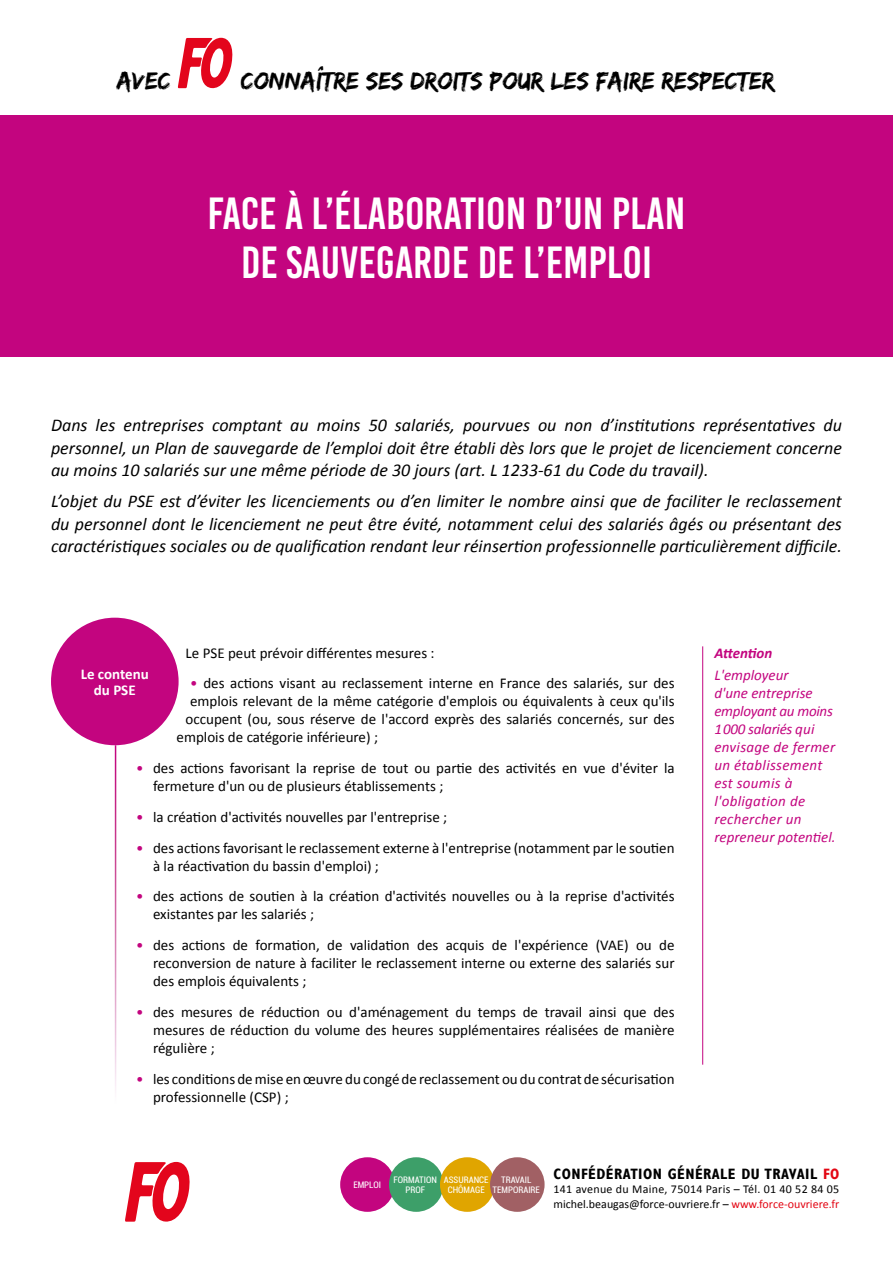
<style>
.page{position:relative;width:893px;height:1263px;background:#fff}
.page>*{position:absolute;margin:0;border:0;box-sizing:border-box;transform-origin:0 0}
.t1{font:45px/49.5px "Bebas Kai";color:#fff;text-align:center}
.t2{font:25.5px "Edo SZ";color:#000}
.t3{font:italic 18px/22.5px "Calibri";color:#000;text-align:justify}
.t4{font:15px/18px "Calibri";color:#000}
.t5{font:italic 15px/18px "Calibri";letter-spacing:.005em;color:#c3057f}
.t6{font:700 condensed 15px "Gill Sans";letter-spacing:.03em;color:#000}
.t7{font:700 15px/16.5px "Calibri";color:#fff;text-align:center}
.t8{font:italic 700 15px "Calibri";letter-spacing:-.005em;color:#c3057f}
.t9{font:12px/14.4px "Calibri";color:#000}
.t10{font:condensed 9px/10.8px "Roboto";color:#fff;text-align:center}
.s1{color:#c3057f}
.s2{color:#e30613}
</style>
<div class="page">
<svg style="left:125px;top:1162px;width:65px;height:60px"></svg>
<div style="left:340px;top:1157px;width:55px;height:55px;background:#c3057f;border-radius:50%"></div>
<div style="left:389px;top:1157px;width:54px;height:55px;background:#3d9f69;border-radius:50%"></div>
<div style="left:440px;top:1157px;width:54px;height:55px;background:#e0a500;border-radius:50%"></div>
<div style="left:490px;top:1157px;width:55px;height:55px;background:#a16064;border-radius:50%"></div>
<div style="left:51px;top:618px;width:128px;height:127px;background:#c3057f;border-radius:50%"></div>
<hr style="left:702px;top:646px;width:1px;height:419px;background:#c3057f">
<div style="left:0;top:116px;width:893px;height:241px;background:#c3057f"></div>
<svg style="left:178px;top:38px;width:55px;height:51px"></svg>
<h2 class="t2" style="left:117px;top:66px;width:55px">AVEC</h2>
<h2 class="t2" style="left:241px;top:66px;width:535px">CONNAÎTRE SES DROITS POUR LES FAIRE RESPECTER</h2>
<h1 class="t1" style="left:208px;top:189px;width:479px">FACE À L’ÉLABORATION D’UN PLAN<br>DE SAUVEGARDE DE L’EMPLOI</h1>
<p class="t3" style="left:51px;top:413px;width:792px">Dans les entreprises comptant au moins 50 salariés, pourvues ou non d’institutions représentatives du personnel, un Plan de sauvegarde de l’emploi doit être établi dès lors que le projet de licenciement concerne au moins 10 salariés sur une même période de 30 jours (art. L 1233-61 du Code du travail).</p>
<p class="t3" style="left:51px;top:489px;width:792px">L’objet du PSE est d’éviter les licenciements ou d’en limiter le nombre ainsi que de faciliter le reclassement du personnel dont le licenciement ne peut être évité, notamment celui des salariés âgés ou présentant des caractéristiques sociales ou de qualification rendant leur réinsertion professionnelle particulièrement difficile.</p>
<p class="t4" style="left:186px;top:643px;width:251px">Le PSE peut prévoir différentes mesures :</p>
<p class="t4" style="left:190px;top:674px;width:486px"><span class="s1">•</span> des actions visant au reclassement interne en France des salariés, sur des</p>
<p class="t4" style="left:190px;top:692px;width:486px">emplois relevant de la même catégorie d'emplois ou équivalents à ceux qu'ils</p>
<p class="t4" style="left:186px;top:710px;width:490px">occupent (ou, sous réserve de l'accord exprès des salariés concernés, sur des</p>
<p class="t4" style="left:177px;top:728px;width:203px">emplois de catégorie inférieure) ;</p>
<p class="t4" style="left:153px;top:759px;width:523px;text-indent:-17px"><span class="s1">•</span> des actions favorisant la reprise de tout ou partie des activités en vue d'éviter la fermeture d'un ou de plusieurs établissements ;</p>
<p class="t4" style="left:136px;top:807px;width:313px"><span class="s1">•</span> la création d'activités nouvelles par l'entreprise ;</p>
<p class="t4" style="left:153px;top:838px;width:523px;text-indent:-17px"><span class="s1">•</span> des actions favorisant le reclassement externe à l'entreprise (notamment par le soutien à la réactivation du bassin d'emploi) ;</p>
<p class="t4" style="left:153px;top:887px;width:523px;text-indent:-17px"><span class="s1">•</span> des actions de soutien à la création d'activités nouvelles ou à la reprise d'activités existantes par les salariés ;</p>
<p class="t4" style="left:153px;top:936px;width:523px;text-align:justify;text-indent:-17px"><span class="s1">•</span> des actions de formation, de validation des acquis de l'expérience (VAE) ou de reconversion de nature à faciliter le reclassement interne ou externe des salariés sur des emplois équivalents ;</p>
<p class="t4" style="left:153px;top:1002px;width:523px;text-align:justify;text-indent:-17px"><span class="s1">•</span> des mesures de réduction ou d'aménagement du temps de travail ainsi que des mesures de réduction du volume des heures supplémentaires réalisées de manière régulière ;</p>
<p class="t4" style="left:153px;top:1069px;width:523px;text-indent:-17px"><span class="s1">•</span> les conditions de mise en œuvre du congé de reclassement ou du contrat de sécurisation professionnelle (CSP) ;</p>
<p class="t7" style="left:81px;top:665px;width:70px">Le contenu du PSE</p>
<p class="t8" style="left:714px;top:642px;width:60px">Attention</p>
<p class="t5" style="left:714px;top:665px;width:123px">L'employeur<br>d'une entreprise employant au moins<br>1000 salariés qui envisage de fermer un établissement est soumis à l'obligation de rechercher un repreneur potentiel.</p>
<p class="t10" style="left:353px;top:1179px;width:29px">EMPLOI</p>
<p class="t10" style="left:393px;top:1173px;width:45px">FORMATION<br>PROF</p>
<p class="t10" style="left:444px;top:1173px;width:46px">ASSURANCE<br>CHÔMAGE</p>
<p class="t10" style="left:493px;top:1173px;width:49px">TRAVAIL<br>TEMPORAIRE</p>
<p class="t6" style="left:553px;top:1165px;width:287px">CONFÉDÉRATION GÉNÉRALE DU TRAVAIL <span class="s2">FO</span></p>
<p class="t9" style="left:553px;top:1182px;width:287px">141 avenue du Maine, 75014 Paris – Tél. 01 40 52 84 05 michel.beaugas@force-ouvriere.fr – <span class="s2">www.force-ouvriere.fr</span></p>
</div>
